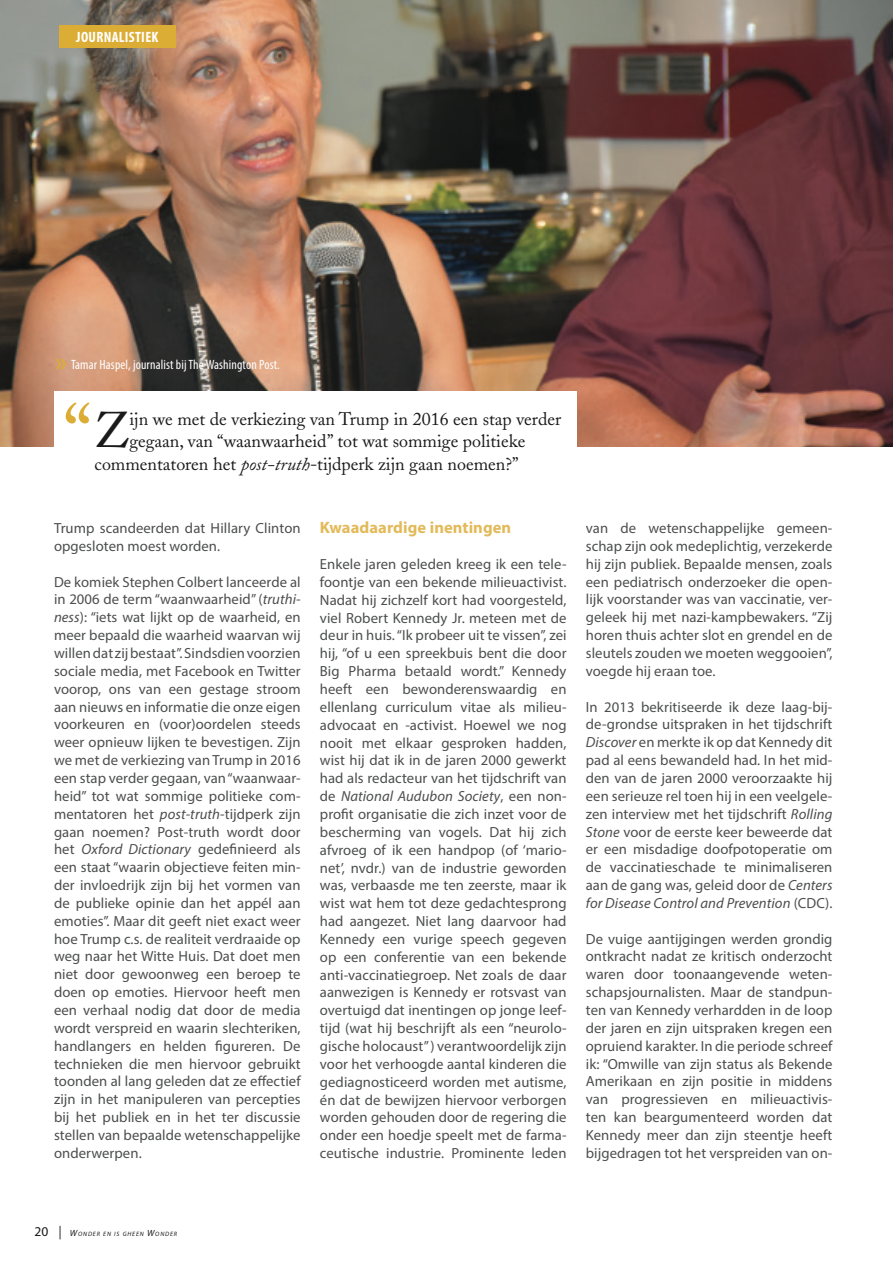
<style>
.page{position:relative;width:893px;height:1263px;background:#fff}
.page>*{position:absolute;margin:0;border:0;box-sizing:border-box;transform-origin:0 0}
.t1{font:79.35px "Adobe Caslon";color:#dcad34}
.t2{font:49.65px "Adobe Caslon";color:#1a1a1a}
.t3{font:18px/22.5px "Adobe Caslon";color:#1a1a1a}
.t4{font:700 16.5px "Myriad Pro";letter-spacing:.005em;color:#e3ba59}
.t5{font:700 condensed 15px "Myriad Pro";letter-spacing:.02em;color:#fff}
.t6{font:14.7px/17.9px "Myriad Pro";letter-spacing:.005em;color:#4c4e4d;text-align:justify}
.t7{font:condensed 13.5px "Myriad Pro";letter-spacing:.01em;color:#fff}
.t8{font:italic 6.3px "Myriad Pro";letter-spacing:.13em;color:#1a1a1a}
.s1{font-style:italic}
.s2{font-style:normal;font-size:13.5px}
.s3{font-size:13.5px}
.s4{font-size:9px}
</style>
<div class="page">
<img style="left:0;top:0;width:893px;height:446px">
<div style="left:59px;top:25px;width:116px;height:22px;background:#dcad34"></div>
<div style="left:54px;top:392px;width:523px;height:124px;background:#fff"></div>
<svg style="left:56px;top:359px;width:10px;height:10px"></svg>
<p class="t5" style="left:76px;top:27px;width:84px">JOURNALISTIEK</p>
<p class="t7" style="left:71px;top:356px;width:210px">Tamar Haspel, journalist bij The Washington Post.</p>
<h1 class="t1" style="left:63px;top:386px;width:30px">“</h1>
<h2 class="t2" style="left:95px;top:401px;width:36px">Z</h2>
<p class="t3" style="left:129px;top:408px;width:433px">ijn we met de verkiezing van Trump in 2016 een stap verder gegaan, van “waanwaarheid” tot wat sommige politieke</p>
<p class="t3" style="left:95px;top:453px;width:425px">commentatoren het <span class="s1">post-truth</span>-tijdperk zijn gaan noemen?”</p>
<p class="t6" style="left:54px;top:519px;width:248px">Trump scandeerden dat Hillary Clinton opgesloten moest worden.</p>
<p class="t6" style="left:54px;top:572px;width:248px">De komiek Stephen Colbert lanceerde al in 2006 de term “waanwaarheid” (<span class="s1">truthi&shy;ness</span>): “iets wat lijkt op de waarheid, en meer bepaald die waarheid waarvan wij willen dat zij bestaat”. Sindsdien voorzien sociale media, met Facebook en Twitter voorop, ons van een gestage stroom aan nieuws en informatie die onze eigen voorkeuren en (voor)oordelen steeds weer opnieuw lijken te bevestigen. Zijn we met de verkiezing van Trump in 2016 een stap verder gegaan, van “waanwaar&shy;heid” tot wat sommige politieke com&shy;mentatoren het <span class="s1">post-truth</span>-tijdperk zijn gaan noemen? Post-truth wordt door het <span class="s1">Oxford Dictionary</span> gedefinieerd als een staat “waarin objectieve feiten min&shy;der invloedrijk zijn bij het vormen van de publieke opinie dan het appél aan emoties”. Maar dit geeft niet exact weer hoe Trump c.s. de realiteit verdraaide op weg naar het Witte Huis. Dat doet men niet door gewoonweg een beroep te doen op emoties. Hiervoor heeft men een verhaal nodig dat door de media wordt verspreid en waarin slechteriken, handlangers en helden figureren. De technieken die men hiervoor gebruikt toonden al lang geleden dat ze effectief zijn in het manipuleren van percepties bij het publiek en in het ter discussie stellen van bepaalde wetenschappelijke onderwerpen.</p>
<p class="t4" style="left:320px;top:517px;width:193px">Kwaadaardige inentingen</p>
<p class="t6" style="left:320px;top:555px;width:248px">Enkele jaren geleden kreeg ik een tele&shy;foontje van een bekende milieuactivist.<br>Nadat hij zichzelf kort had voorgesteld, viel Robert Kennedy Jr. meteen met de deur in huis. “Ik probeer uit te vissen”, zei hij, “of u een spreekbuis bent die door Big Pharma betaald wordt.” Kennedy heeft een bewonderenswaardig en ellenlang curriculum vitae als milieu&shy;advocaat en -activist. Hoewel we nog nooit met elkaar gesproken hadden, wist hij dat ik in de jaren 2000 gewerkt had als redacteur van het tijdschrift van de <span class="s1">National Audubon Society</span>, een non&shy;profit organisatie die zich inzet voor de bescherming van vogels. Dat hij zich afvroeg of ik een handpop (of ‘mario&shy;net’, nvdr.) van de industrie geworden was, verbaasde me ten zeerste, maar ik wist wat hem tot deze gedachtesprong had aangezet. Niet lang daarvoor had Kennedy een vurige speech gegeven op een conferentie van een bekende anti-vaccinatiegroep. Net zoals de daar aanwezigen is Kennedy er rotsvast van overtuigd dat inentingen op jonge leef&shy;tijd (wat hij beschrijft als een “neurolo&shy;gische holocaust” ) verantwoordelijk zijn voor het verhoogde aantal kinderen die gediagnosticeerd worden met autisme, én dat de bewijzen hiervoor verborgen worden gehouden door de regering die onder een hoedje speelt met de farma&shy;ceutische industrie. Prominente leden</p>
<p class="t6" style="left:586px;top:519px;width:248px">van de wetenschappelijke gemeen&shy;schap zijn ook medeplichtig, verzekerde hij zijn publiek. Bepaalde mensen, zoals een pediatrisch onderzoeker die open&shy;lijk voorstander was van vaccinatie, ver&shy;geleek hij met nazi-kampbewakers. “Zij horen thuis achter slot en grendel en de sleutels zouden we moeten weggooien”, voegde hij eraan toe.</p>
<p class="t6" style="left:586px;top:697px;width:248px">In 2013 bekritiseerde ik deze laag-bij&shy;de-grondse uitspraken in het tijdschrift <span class="s1">Discover</span> en merkte ik op dat Kennedy dit pad al eens bewandeld had. In het mid&shy;den van de jaren 2000 veroorzaakte hij een serieuze rel toen hij in een veelgele&shy;zen interview met het tijdschrift <span class="s1">Rolling Stone</span> voor de eerste keer beweerde dat er een misdadige doofpotoperatie om de vaccinatieschade te minimaliseren aan de gang was, geleid door de <span class="s1">Centers for Disease Control and Prevention</span> (CDC).</p>
<p class="t6" style="left:586px;top:929px;width:248px">De vuige aantijgingen werden grondig ontkracht nadat ze kritisch onderzocht waren door toonaangevende weten&shy;schapsjournalisten. Maar de standpun&shy;ten van Kennedy verhardden in de loop der jaren en zijn uitspraken kregen een opruiend karakter. In die periode schreef ik: “Omwille van zijn status als Bekende Amerikaan en zijn positie in middens van progressieven en milieuactivis&shy;ten kan beargumenteerd worden dat Kennedy meer dan zijn steentje heeft bijgedragen tot het verspreiden van on-</p>
<p class="t8" style="left:34px;top:1230px;width:144px"><span class="s2">20</span> <span class="s3">|</span> <span class="s4">W</span>ONDER EN IS GHEEN <span class="s4">W</span>ONDER</p>
</div>
